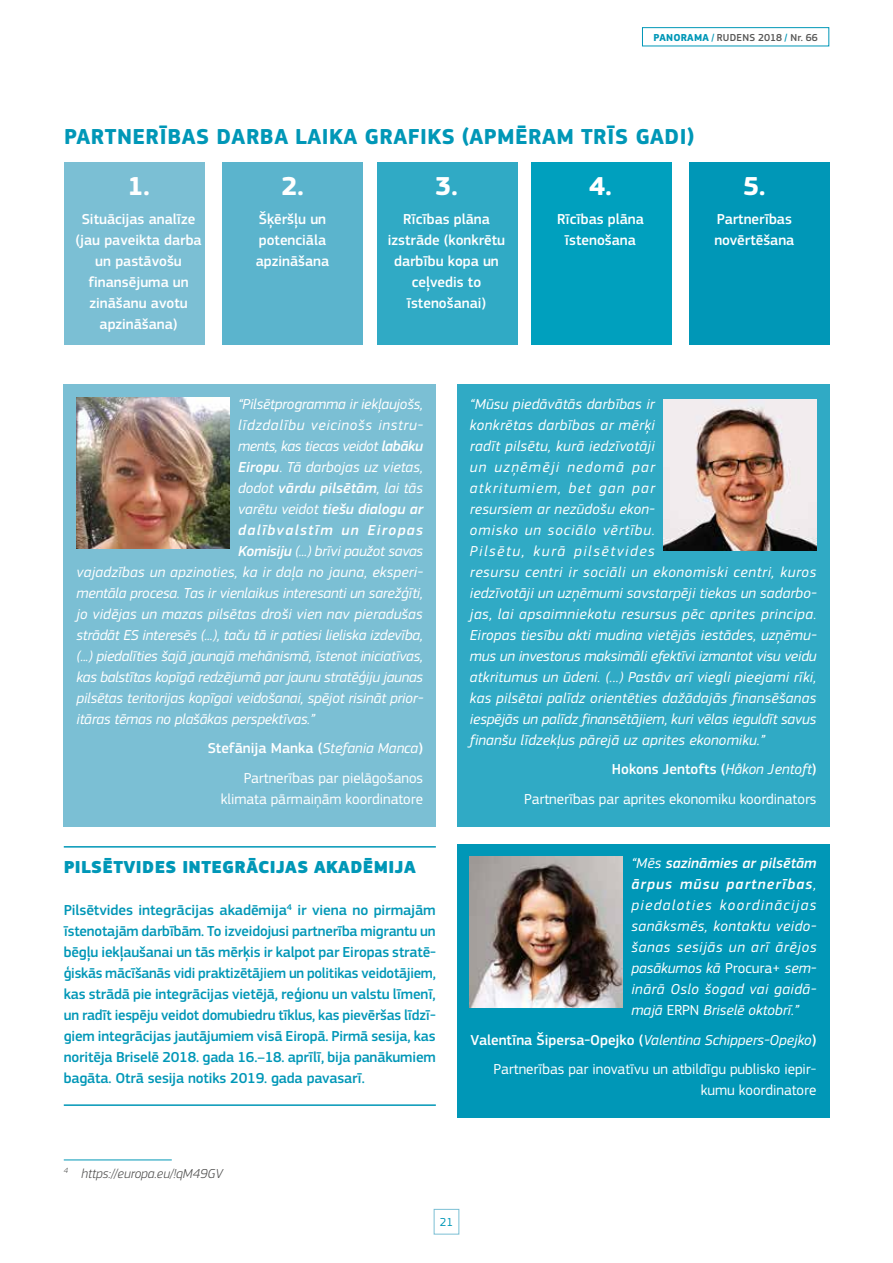
<style>
.page{position:relative;width:893px;height:1263px;background:#fff}
.page>*{position:absolute;margin:0;border:0;box-sizing:border-box;transform-origin:0 0}
.t1{font:700 27px "EC Square Sans Pro";color:#fff}
.t2{font:700 22.5px "EC Square Sans Pro";letter-spacing:.02em;color:#0097b7}
.t3{font:900 18px "EC Square Sans Pro";letter-spacing:.02em;color:#0097b7}
.t4{font:italic 15px/21px "EC Square Sans Pro";letter-spacing:.01em;color:#fff;text-align:justify}
.t5{font:500 15px/21px "EC Square Sans Pro";letter-spacing:-.01em;color:#0097b7;text-align:justify}
.t6{font:15px/29.5px "EC Square Sans Pro";color:#fff;text-align:right}
.t7{font:italic 15px "EC Square Sans Pro";letter-spacing:-.01em;color:#fff}
.t8{font:500 15px/21px "EC Square Sans Pro";color:#fff;text-align:center}
.t9{font:italic 15px "EC Square Sans Pro";letter-spacing:-.015em;color:#fff}
.t10{font:italic 500 15px "EC Square Sans Pro";letter-spacing:.01em;color:#fff}
.t11{font:italic 15px "EC Square Sans Pro";letter-spacing:-.02em;color:#fff}
.t12{font:italic 15px "EC Square Sans Pro";letter-spacing:.05em;color:#fff}
.t13{font:italic 500 15px "EC Square Sans Pro";letter-spacing:.09em;color:#fff}
.t14{font:italic 300 13.5px "EC Square Sans Pro";color:#4a4a49}
.t15{font:12px "EC Square Sans Pro";color:#0097b7}
.t16{font:500 10.5px "EC Square Sans Pro";letter-spacing:.01em;color:#575756}
.s1{font-weight:700;color:#0097b7}
.s2{color:#0097b7}
.s3{font-weight:500}
.s4{font-style:normal}
.s5{font-weight:400}
.s6{font-style:italic}
</style>
<div class="page">
<div style="left:434px;top:1209px;width:25px;height:25px;border:1px solid #7bbfd4"></div>
<div style="left:642px;top:27px;width:187px;height:19px;border:1px solid #0097b7"></div>
<hr style="left:64px;top:846px;width:372px;height:1px;background:#0097b7">
<hr style="left:64px;top:1104px;width:372px;height:2px;background:#0097b7">
<hr style="left:64px;top:1159px;width:108px;height:1px;background:#0097b7">
<div style="left:64px;top:385px;width:372px;height:442px;background:#7bbfd4"></div>
<img style="left:77px;top:398px;width:153px;height:151px">
<div style="left:457px;top:844px;width:372px;height:274px;background:#0097b7"></div>
<img style="left:470px;top:857px;width:153px;height:151px">
<div style="left:457px;top:385px;width:372px;height:442px;background:#30aac5"></div>
<img style="left:663px;top:400px;width:153px;height:151px">
<div style="left:65px;top:162px;width:140px;height:183px;background:#7bbfd4"></div>
<div style="left:223px;top:162px;width:140px;height:183px;background:#5bb4cd"></div>
<div style="left:377px;top:162px;width:140px;height:183px;background:#30aac5"></div>
<div style="left:531px;top:162px;width:141px;height:183px;background:#00a0be"></div>
<div style="left:689px;top:162px;width:140px;height:183px;background:#0097b7"></div>
<p class="t16" style="left:654px;top:31px;width:166px"><span class="s1">PANORAMA</span> <span class="s2">/</span> RUDENS 2018 <span class="s2">/</span> Nr. 66</p>
<h2 class="t2" style="left:64px;top:124px;width:632px">PARTNERĪBAS DARBA LAIKA GRAFIKS (APMĒRAM TRĪS GADI)</h2>
<h1 class="t1" style="left:127px;top:170px;width:24px">1.</h1>
<p class="t8" style="left:76px;top:209px;width:128px">Situācijas analīze (jau paveikta darba un pastāvošu finansējuma un zināšanu avotu apzināšana)</p>
<h1 class="t1" style="left:281px;top:170px;width:24px">2.</h1>
<p class="t8" style="left:256px;top:209px;width:75px;text-align:left">Šķēršļu un potenciāla apzināšana</p>
<h1 class="t1" style="left:435px;top:170px;width:24px">3.</h1>
<p class="t8" style="left:388px;top:209px;width:119px">Rīcības plāna izstrāde (konkrētu darbību kopa un ceļvedis to īstenošanai)</p>
<h1 class="t1" style="left:589px;top:170px;width:24px">4.</h1>
<p class="t8" style="left:557px;top:209px;width:88px">Rīcības plāna īstenošana</p>
<h1 class="t1" style="left:743px;top:170px;width:24px">5.</h1>
<p class="t8" style="left:714px;top:209px;width:82px;text-align:left">Partnerības novērtēšana</p>
<p class="t7" style="left:238px;top:395px;width:186px">“Pilsētprogramma ir iekļaujošs,</p>
<p class="t12" style="left:238px;top:416px;width:186px">līdzdalību veicinošs instru-</p>
<p class="t11" style="left:238px;top:437px;width:186px">ments, kas tiecas veidot <span class="s3">labāku</span></p>
<p class="t4" style="left:238px;top:456px;width:186px"><span class="s3">Eiropu</span><span class="s4">.</span> Tā darbojas uz vietas,</p>
<p class="t10" style="left:238px;top:479px;width:186px"><span class="s5">dodot</span> vārdu pilsētām<span class="s5">, lai tās</span></p>
<p class="t10" style="left:238px;top:500px;width:186px"><span class="s5">varētu veidot</span> tiešu dialogu ar</p>
<p class="t13" style="left:238px;top:521px;width:186px">dalībvalstīm un Eiropas</p>
<p class="t9" style="left:238px;top:542px;width:187px"><span class="s3">Komisiju</span> (...) brīvi paužot savas</p>
<p class="t4" style="left:77px;top:561px;width:348px">vajadzības un apzinoties, ka ir daļa no jauna, eksperi-</p>
<p class="t7" style="left:77px;top:584px;width:348px">mentāla procesa. Tas ir vienlaikus interesanti un sarežģīti,</p>
<p class="t4" style="left:77px;top:603px;width:348px">jo vidējas un mazas pilsētas droši vien nav pieradušas</p>
<p class="t7" style="left:77px;top:626px;width:348px">strādāt ES interesēs (...), taču tā ir patiesi lieliska izdevība,</p>
<p class="t7" style="left:77px;top:647px;width:348px">(...) piedalīties šajā jaunajā mehānismā, īstenot iniciatīvas,</p>
<p class="t9" style="left:77px;top:668px;width:348px">kas balstītas kopīgā redzējumā par jaunu stratēģiju jaunas</p>
<p class="t4" style="left:77px;top:687px;width:348px">pilsētas teritorijas kopīgai veidošanai, spējot risināt prior-</p>
<p class="t7" style="left:77px;top:710px;width:240px">itāras tēmas no plašākas perspektīvas.”</p>
<p class="t6" style="left:208px;top:734px;width:217px"><span class="s3">Stefānija Manka (</span><span class="s6">Stefania Manca</span><span class="s3">)<br></span>Partnerības par pielāgošanos</p>
<p class="t6" style="left:221px;top:784px;width:204px">klimata pārmaiņām koordinatore</p>
<p class="t3" style="left:64px;top:856px;width:353px">PILSĒTVIDES INTEGRĀCIJAS AKADĒMIJA</p>
<p class="t5" style="left:64px;top:900px;width:374px">Pilsētvides integrācijas akadēmija<sup>4</sup> ir viena no pirmajām īstenotajām darbībām. To izveidojusi partnerība migrantu un bēgļu iekļaušanai un tās mērķis ir kalpot par Eiropas stratē&shy;ģiskās mācīšanās vidi praktizētājiem un politikas veidotājiem, kas strādā pie integrācijas vietējā, reģionu un valstu līmenī, un radīt iespēju veidot domubiedru tīklus, kas pievēršas līdzī&shy;giem integrācijas jautājumiem visā Eiropā. Pirmā sesija, kas noritēja Briselē 2018. gada 16.–18. aprīlī, bija panākumiem bagāta. Otrā sesija notiks 2019. gada pavasarī.</p>
<p class="t4" style="left:470px;top:393px;width:348px;text-align:left">“Mūsu piedāvātās darbības ir<br>konkrētas darbības ar mērķi<br>radīt pilsētu, kurā iedzīvotāji<br>un uzņēmēji nedomā par<br>atkritumiem, bet gan par<br>resursiem ar nezūdošu ekon-<br>omisko un sociālo vērtību.<br>Pilsētu, kurā pilsētvides<br>resursu centri ir sociāli un ekonomiski centri, kuros iedzīvotāji un uzņēmumi savstarpēji tiekas un sadarbo&shy;jas, lai apsaimniekotu resursus pēc aprites principa.<br>Eiropas tiesību akti mudina vietējās iestādes, uzņēmu&shy;mus un investorus maksimāli efektīvi izmantot visu veidu atkritumus un ūdeni. (...) Pastāv arī viegli pieejami rīki, kas pilsētai palīdz orientēties dažādajās finansēšanas iespējās un palīdz finansētājiem, kuri vēlas ieguldīt savus finanšu līdzekļus pārejā uz aprites ekonomiku.”</p>
<p class="t6" style="left:524px;top:755px;width:294px"><span class="s3">Hokons Jentofts (</span><span class="s6">Håkon Jentoft</span><span class="s3">)<br></span>Partnerības par aprites ekonomiku koordinators</p>
<p class="t4" style="left:631px;top:853px;width:187px">“Mēs <span class="s3">sazināmies ar pilsētām ārpus mūsu partnerības</span>, piedaloties koordinācijas sanāksmēs, kontaktu veido&shy;šanas sesijās un arī ārējos pasākumos kā <span class="s4">Procura+</span> sem&shy;inārā Oslo šogad vai gaidā&shy;majā <span class="s4">ERPN</span> Briselē oktobrī.”</p>
<p class="t6" style="left:471px;top:1025px;width:347px"><span class="s3">Valentīna Šipersa-Opejko (</span><span class="s6">Valentina Schippers-Opejko</span><span class="s3">)<br></span>Partnerības par inovatīvu un atbildīgu publisko iepir-</p>
<p class="t6" style="left:701px;top:1075px;width:117px">kumu koordinatore</p>
<p class="t14" style="left:64px;top:1165px;width:160px"><sup>4</sup> https://europa.eu/!qM49GV</p>
<p class="t15" style="left:440px;top:1215px;width:15px">21</p>
</div>
